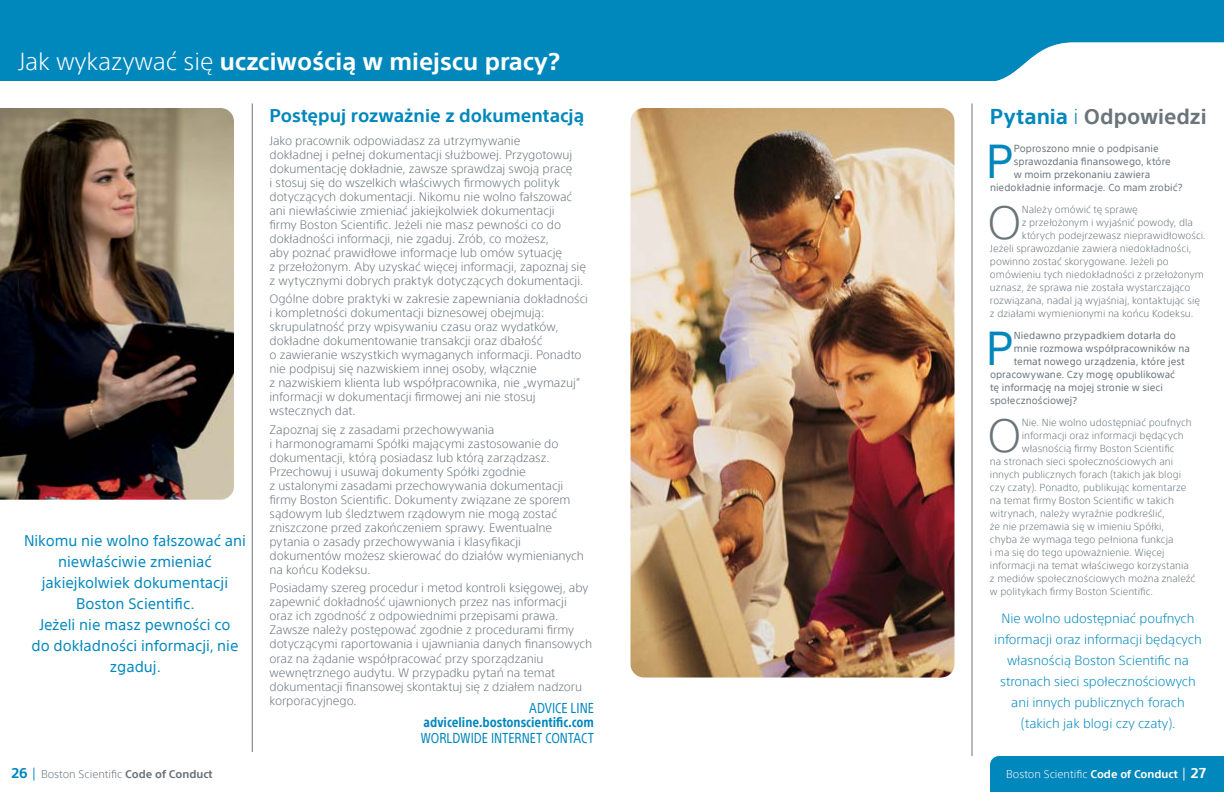
<style>
.page{position:relative;width:1224px;height:792px;background:#fff}
.page>*{position:absolute;margin:0;border:0;box-sizing:border-box;transform-origin:0 0}
.t1{font:46.4px "SST";color:#0087bc}
.t2{font:300 46.4px "SST";color:#6a747b}
.t3{font:700 24px "SST";color:#fff}
.t4{font:700 21px "SST";color:#6a747b}
.t5{font:700 18px "SST";color:#0087bc}
.t6{font:15px/21px "SST";color:#0087bc;text-align:center}
.t7{font:condensed 14px "SST";color:#0087bc}
.t8{font:700 condensed 13.5px "SST";color:#0087bc}
.t9{font:300 13px/21px "SST";color:#0087bc;text-align:center}
.t10{font:300 12px/14px "SST";letter-spacing:-.005em;color:#6a747b}
.t11{font:300 11px "SST";color:#6a747b}
.t12{font:300 11px "SST";color:#fff}
.t13{font:300 10px "SST";letter-spacing:.005em;color:#6a747b}
.t14{font:10px "SST";letter-spacing:.005em;color:#6a747b}
.s1{font-weight:300}
.s2{color:#0087bc}
.s3{font-weight:300;color:#0087bc}
.s4{font-weight:700;font-size:14px;color:#0087bc}
.s5{font-weight:400;font-size:14px;color:#0087bc}
.s6{font-weight:700}
.s7{font-weight:400;font-size:14px}
.s8{font-weight:700;font-size:14px}
</style>
<div class="page">
<img style="left:630px;top:108px;width:324px;height:570px">
<div style="left:990px;top:756px;width:234px;height:36px;background:#0087bc"></div>
<div style="left:0;top:0;width:1224px;height:81px;background:#0087bc"></div>
<svg style="left:996px;top:42px;width:228px;height:39px;background:#d9edf5"></svg>
<hr style="left:252px;top:104px;width:1px;height:648px;background:#6a747b">
<hr style="left:972px;top:104px;width:1px;height:652px;background:#6a747b">
<img style="left:0;top:108px;width:234px;height:392px">
<h2 class="t3" style="left:18px;top:47px;width:543px"><span class="s1">Jak wykazywać się</span> uczciwością w miejscu pracy?</h2>
<p class="t6" style="left:24px;top:530px;width:223px">Nikomu nie wolno fałszować ani niewłaściwie zmieniać jakiejkolwiek dokumentacji<br>Boston Scientific.<br>Jeżeli nie masz pewności co<br>do dokładności informacji, nie zgaduj.</p>
<h3 class="t5" style="left:270px;top:105px;width:316px">Postępuj rozważnie z dokumentacją</h3>
<p class="t10" style="left:270px;top:134px;width:318px">Jako pracownik odpowiadasz za utrzymywanie<br>dokładnej i pełnej dokumentacji służbowej. Przygotowuj dokumentację dokładnie, zawsze sprawdzaj swoją pracę<br>i stosuj się do wszelkich właściwych firmowych polityk dotyczących dokumentacji. Nikomu nie wolno fałszować ani niewłaściwie zmieniać jakiejkolwiek dokumentacji<br>firmy Boston Scientific. Jeżeli nie masz pewności co do dokładności informacji, nie zgaduj. Zrób, co możesz,<br>aby poznać prawidłowe informacje lub omów sytuację<br>z przełożonym. Aby uzyskać więcej informacji, zapoznaj się z wytycznymi dobrych praktyk dotyczących dokumentacji.</p>
<p class="t10" style="left:270px;top:292px;width:320px">Ogólne dobre praktyki w zakresie zapewniania dokładności i kompletności dokumentacji biznesowej obejmują: skrupulatność przy wpisywaniu czasu oraz wydatków, dokładne dokumentowanie transakcji oraz dbałość<br>o zawieranie wszystkich wymaganych informacji. Ponadto nie podpisuj się nazwiskiem innej osoby, włącznie<br>z nazwiskiem klienta lub współpracownika, nie „wymazuj” informacji w dokumentacji firmowej ani nie stosuj wstecznych dat.</p>
<p class="t10" style="left:270px;top:423px;width:316px">Zapoznaj się z zasadami przechowywania<br>i harmonogramami Spółki mającymi zastosowanie do dokumentacji, którą posiadasz lub którą zarządzasz.<br>Przechowuj i usuwaj dokumenty Spółki zgodnie<br>z ustalonymi zasadami przechowywania dokumentacji firmy Boston Scientific. Dokumenty związane ze sporem sądowym lub śledztwem rządowym nie mogą zostać zniszczone przed zakończeniem sprawy. Ewentualne pytania o zasady przechowywania i klasyfikacji dokumentów możesz skierować do działów wymienianych na końcu Kodeksu.</p>
<p class="t10" style="left:270px;top:581px;width:324px">Posiadamy szereg procedur i metod kontroli księgowej, aby zapewnić dokładność ujawnionych przez nas informacji oraz ich zgodność z odpowiednimi przepisami prawa.<br>Zawsze należy postępować zgodnie z procedurami firmy dotyczącymi raportowania i ujawniania danych finansowych oraz na żądanie współpracować przy sporządzaniu wewnętrznego audytu. W przypadku pytań na temat dokumentacji finansowej skontaktuj się z działem nadzoru korporacyjnego.</p>
<p class="t7" style="left:529px;top:700px;width:66px">ADVICE LINE</p>
<p class="t8" style="left:424px;top:714px;width:172px">adviceline.bostonscientific.com</p>
<p class="t7" style="left:420px;top:730px;width:175px">WORLDWIDE INTERNET CONTACT</p>
<h3 class="t4" style="left:990px;top:104px;width:218px"><span class="s2">Pytania</span> <span class="s3">i</span> Odpowiedzi</h3>
<h1 class="t1" style="left:986px;top:134px;width:29px">P</h1>
<p class="t14" style="left:1014px;top:143px;width:146px">Poproszono mnie o podpisanie</p>
<p class="t14" style="left:1014px;top:156px;width:159px">sprawozdania finansowego, które</p>
<p class="t14" style="left:1014px;top:169px;width:138px">w moim przekonaniu zawiera</p>
<p class="t14" style="left:990px;top:182px;width:194px">niedokładnie informacje. Co mam zrobić?</p>
<h1 class="t2" style="left:987px;top:196px;width:36px">O</h1>
<p class="t13" style="left:1022px;top:204px;width:118px">Należy omówić tę sprawę</p>
<p class="t13" style="left:1022px;top:217px;width:173px">z przełożonym i wyjaśnić powody, dla</p>
<p class="t13" style="left:1022px;top:230px;width:186px">których podejrzewasz nieprawidłowości.</p>
<p class="t13" style="left:990px;top:243px;width:203px">Jeżeli sprawozdanie zawiera niedokładności,</p>
<p class="t13" style="left:990px;top:256px;width:180px">powinno zostać skorygowane. Jeżeli po</p>
<p class="t13" style="left:990px;top:269px;width:215px">omówieniu tych niedokładności z przełożonym</p>
<p class="t13" style="left:990px;top:282px;width:202px">uznasz, że sprawa nie została wystarczająco</p>
<p class="t13" style="left:990px;top:295px;width:212px">rozwiązana, nadal ją wyjaśniaj, kontaktując się</p>
<p class="t13" style="left:990px;top:308px;width:205px">z działami wymienionymi na końcu Kodeksu.</p>
<h1 class="t1" style="left:986px;top:321px;width:29px">P</h1>
<p class="t14" style="left:1014px;top:330px;width:164px">Niedawno przypadkiem dotarła do</p>
<p class="t14" style="left:1014px;top:343px;width:178px">mnie rozmowa współpracowników na</p>
<p class="t14" style="left:1014px;top:356px;width:173px">temat nowego urządzenia, które jest</p>
<p class="t14" style="left:990px;top:369px;width:187px">opracowywane. Czy mogę opublikować</p>
<p class="t14" style="left:990px;top:382px;width:174px">tę informację na mojej stronie w sieci</p>
<p class="t14" style="left:990px;top:395px;width:89px">społecznościowej?</p>
<h1 class="t2" style="left:987px;top:409px;width:36px">O</h1>
<p class="t13" style="left:1022px;top:417px;width:171px">Nie. Nie wolno udostępniać poufnych</p>
<p class="t13" style="left:1022px;top:430px;width:163px">informacji oraz informacji będących</p>
<p class="t13" style="left:1022px;top:443px;width:154px">własnością firmy Boston Scientific</p>
<p class="t13" style="left:990px;top:456px;width:185px">na stronach sieci społecznościowych ani</p>
<p class="t13" style="left:990px;top:469px;width:193px">innych publicznych forach (takich jak blogi</p>
<p class="t13" style="left:990px;top:482px;width:198px">czy czaty). Ponadto, publikując komentarze</p>
<p class="t13" style="left:990px;top:495px;width:185px">na temat firmy Boston Scientific w takich</p>
<p class="t13" style="left:990px;top:508px;width:176px">witrynach, należy wyraźnie podkreślić,</p>
<p class="t13" style="left:990px;top:521px;width:176px">że nie przemawia się w imieniu Spółki,</p>
<p class="t13" style="left:990px;top:534px;width:185px">chyba że wymaga tego pełniona funkcja</p>
<p class="t13" style="left:990px;top:547px;width:176px">i ma się do tego upoważnienie. Więcej</p>
<p class="t13" style="left:990px;top:560px;width:200px">informacji na temat właściwego korzystania</p>
<p class="t13" style="left:990px;top:573px;width:207px">z mediów społecznościowych można znaleźć</p>
<p class="t13" style="left:990px;top:586px;width:165px">w politykach firmy Boston Scientific.</p>
<p class="t9" style="left:994px;top:608px;width:209px">Nie wolno udostępniać poufnych informacji oraz informacji będących własnością Boston Scientific na stronach sieci społecznościowych ani innych publicznych forach (takich jak blogi czy czaty).</p>
<p class="t11" style="left:12px;top:767px;width:203px"><span class="s4">26</span> <span class="s5">|</span> Boston Scientific <span class="s6">Code of Conduct</span></p>
<p class="t12" style="left:1006px;top:767px;width:201px">Boston Scientific <span class="s6">Code of Conduct</span> <span class="s7">|</span> <span class="s8">27</span></p>
</div>
